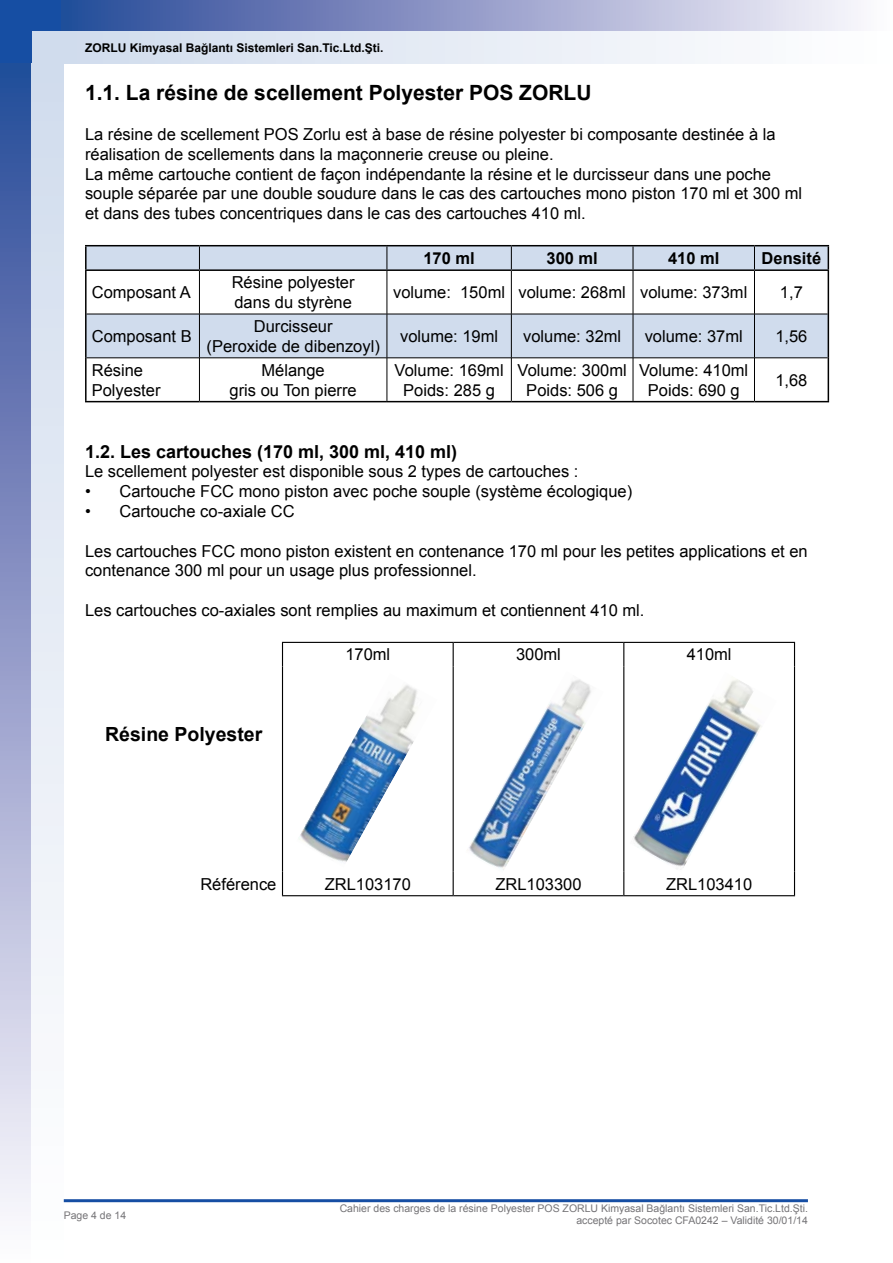
<style>
.page{position:relative;width:893px;height:1263px;background:#fff}
.page>*{position:absolute;margin:0;border:0;box-sizing:border-box;transform-origin:0 0}
.t1{font:700 21px "Arial";color:#000}
.t2{font:700 19.5px "Arial";color:#000}
.t3{font:700 18px "Arial";color:#000}
.t4{font:16.5px/19.8px "Arial";color:#000;text-align:center}
.t5{font:700 16.5px "Arial";color:#000}
.t6{font:700 12px "Arial";color:#000}
.t7{font:10.5px/12.6px "Arial";color:#757477;text-align:right}
</style>
<div class="page">
<div style="left:0;top:0;width:64px;height:65px;background:#164ea3"></div>
<div style="left:62px;top:0;width:831px;height:64px;background:linear-gradient(to right,#294797,#fff9fe)"></div>
<div style="left:0;top:64px;width:64px;height:1199px;background:linear-gradient(to bottom,#294797,#fffafe)"></div>
<div style="left:32px;top:64px;width:32px;height:1199px;background:linear-gradient(to bottom,#d0dced,#fff)"></div>
<hr style="left:64px;top:1199px;width:744px;height:3px;background:#164ea3">
<div style="left:32px;top:32px;width:32px;height:32px;background:#d0dced"></div>
<div style="left:64px;top:32px;width:829px;height:32px;background:linear-gradient(to right,#d0dced,#fff)"></div>
<hr style="left:892px;top:0;width:1px;height:64px;background:#fff">
<svg style="left:87px;top:246px;width:741px;height:112px;fill:#d0dced"></svg>
<hr style="left:85px;top:245px;width:114px;height:1px;background:#000">
<hr style="left:85px;top:246px;width:2px;height:23px;background:#000">
<hr style="left:199px;top:245px;width:188px;height:1px;background:#000">
<hr style="left:387px;top:245px;width:124px;height:1px;background:#000">
<hr style="left:511px;top:245px;width:122px;height:1px;background:#000">
<hr style="left:633px;top:245px;width:121px;height:1px;background:#000">
<hr style="left:754px;top:245px;width:75px;height:1px;background:#000">
<svg style="left:828px;top:246px;width:1px;height:23px"></svg>
<svg style="left:199px;top:246px;width:1px;height:23px"></svg>
<svg style="left:387px;top:246px;width:1px;height:23px"></svg>
<svg style="left:511px;top:246px;width:1px;height:23px"></svg>
<svg style="left:633px;top:246px;width:1px;height:23px"></svg>
<svg style="left:754px;top:246px;width:1px;height:23px"></svg>
<hr style="left:199px;top:271px;width:1px;height:43px;background:#000">
<hr style="left:387px;top:271px;width:1px;height:43px;background:#000">
<hr style="left:511px;top:271px;width:1px;height:43px;background:#000">
<hr style="left:633px;top:271px;width:1px;height:43px;background:#000">
<hr style="left:754px;top:271px;width:1px;height:43px;background:#000">
<hr style="left:87px;top:314px;width:112px;height:1px;background:#000">
<hr style="left:199px;top:314px;width:188px;height:1px;background:#000">
<hr style="left:199px;top:314px;width:1px;height:44px;background:#000">
<hr style="left:387px;top:314px;width:124px;height:1px;background:#000">
<hr style="left:387px;top:314px;width:1px;height:44px;background:#000">
<hr style="left:511px;top:314px;width:122px;height:1px;background:#000">
<hr style="left:511px;top:314px;width:1px;height:44px;background:#000">
<hr style="left:633px;top:314px;width:121px;height:1px;background:#000">
<hr style="left:633px;top:314px;width:1px;height:44px;background:#000">
<hr style="left:754px;top:314px;width:74px;height:1px;background:#000">
<hr style="left:754px;top:314px;width:1px;height:44px;background:#000">
<hr style="left:87px;top:358px;width:112px;height:1px;background:#000">
<hr style="left:199px;top:358px;width:188px;height:1px;background:#000">
<hr style="left:199px;top:358px;width:1px;height:43px;background:#000">
<hr style="left:387px;top:358px;width:124px;height:1px;background:#000">
<hr style="left:387px;top:358px;width:1px;height:43px;background:#000">
<hr style="left:511px;top:358px;width:122px;height:1px;background:#000">
<hr style="left:511px;top:358px;width:1px;height:43px;background:#000">
<hr style="left:633px;top:358px;width:121px;height:1px;background:#000">
<hr style="left:633px;top:358px;width:1px;height:43px;background:#000">
<hr style="left:754px;top:358px;width:74px;height:1px;background:#000">
<hr style="left:754px;top:358px;width:1px;height:43px;background:#000">
<hr style="left:85px;top:269px;width:114px;height:2px;background:#000">
<hr style="left:85px;top:271px;width:2px;height:43px;background:#000">
<hr style="left:199px;top:269px;width:188px;height:2px;background:#000">
<hr style="left:387px;top:269px;width:124px;height:2px;background:#000">
<hr style="left:511px;top:269px;width:122px;height:2px;background:#000">
<hr style="left:633px;top:269px;width:121px;height:2px;background:#000">
<hr style="left:754px;top:269px;width:75px;height:2px;background:#000">
<hr style="left:828px;top:271px;width:1px;height:43px;background:#000">
<hr style="left:85px;top:314px;width:2px;height:44px;background:#000">
<hr style="left:828px;top:314px;width:1px;height:44px;background:#000">
<hr style="left:85px;top:358px;width:2px;height:43px;background:#000">
<hr style="left:828px;top:358px;width:1px;height:43px;background:#000">
<hr style="left:85px;top:401px;width:114px;height:1px;background:#000">
<hr style="left:199px;top:401px;width:188px;height:1px;background:#000">
<hr style="left:387px;top:401px;width:124px;height:1px;background:#000">
<hr style="left:511px;top:401px;width:122px;height:1px;background:#000">
<hr style="left:633px;top:401px;width:121px;height:1px;background:#000">
<hr style="left:754px;top:401px;width:75px;height:1px;background:#000">
<hr style="left:282px;top:895px;width:171px;height:1px;background:#000">
<hr style="left:453px;top:895px;width:171px;height:1px;background:#000">
<hr style="left:624px;top:895px;width:171px;height:1px;background:#000">
<hr style="left:282px;top:642px;width:171px;height:1px;background:#000">
<svg style="left:282px;top:643px;width:1px;height:23px"></svg>
<hr style="left:453px;top:642px;width:171px;height:1px;background:#000">
<svg style="left:453px;top:643px;width:1px;height:23px"></svg>
<hr style="left:624px;top:642px;width:171px;height:1px;background:#000">
<svg style="left:623px;top:643px;width:1px;height:23px"></svg>
<svg style="left:794px;top:643px;width:1px;height:23px"></svg>
<hr style="left:282px;top:666px;width:1px;height:206px;background:#000">
<hr style="left:453px;top:666px;width:1px;height:206px;background:#000">
<hr style="left:623px;top:666px;width:1px;height:206px;background:#000">
<hr style="left:794px;top:666px;width:1px;height:206px;background:#000">
<svg style="left:282px;top:872px;width:1px;height:23px"></svg>
<svg style="left:453px;top:872px;width:1px;height:23px"></svg>
<svg style="left:623px;top:872px;width:1px;height:23px"></svg>
<svg style="left:794px;top:872px;width:1px;height:23px"></svg>
<img style="left:300px;top:685px;width:117px;height:177px">
<img style="left:469px;top:679px;width:122px;height:191px">
<img style="left:633px;top:679px;width:129px;height:189px">
<p class="t6" style="left:85px;top:40px;width:300px">ZORLU Kimyasal Bağlantı Sistemleri San.Tic.Ltd.Şti.</p>
<p class="t1" style="left:85px;top:79px;width:508px">1.1. La résine de scellement Polyester POS ZORLU</p>
<p class="t4" style="left:85px;top:124px;width:719px;text-align:left">La résine de scellement POS Zorlu est à base de résine polyester bi composante destinée à la réalisation de scellements dans la maçonnerie creuse ou pleine.<br>La même cartouche contient de façon indépendante la résine et le durcisseur dans une poche souple séparée par une double soudure dans le cas des cartouches mono piston 170 ml et 300 ml et dans des tubes concentriques dans le cas des cartouches 410 ml.</p>
<p class="t5" style="left:423px;top:247px;width:53px">170 ml</p>
<p class="t5" style="left:546px;top:247px;width:53px">300 ml</p>
<p class="t5" style="left:668px;top:247px;width:53px">410 ml</p>
<p class="t5" style="left:762px;top:247px;width:61px">Densité</p>
<p class="t4" style="left:92px;top:283px;width:101px">Composant A</p>
<p class="t4" style="left:232px;top:273px;width:124px;text-align:left">Résine polyester dans du styrène</p>
<p class="t4" style="left:393px;top:283px;width:356px">volume: 150ml volume: 268ml volume: 373ml</p>
<p class="t4" style="left:780px;top:283px;width:24px">1,7</p>
<p class="t4" style="left:92px;top:326px;width:101px">Composant B</p>
<p class="t4" style="left:206px;top:316px;width:175px">Durcisseur<br>(Peroxide de dibenzoyl)</p>
<p class="t4" style="left:400px;top:326px;width:100px">volume: 19ml</p>
<p class="t4" style="left:523px;top:326px;width:100px">volume: 32ml</p>
<p class="t4" style="left:645px;top:326px;width:100px">volume: 37ml</p>
<p class="t4" style="left:775px;top:326px;width:34px">1,56</p>
<p class="t4" style="left:92px;top:360px;width:70px;text-align:left">Résine<br>Polyester</p>
<p class="t4" style="left:230px;top:360px;width:129px">Mélange<br>gris ou Ton pierre</p>
<p class="t4" style="left:395px;top:360px;width:111px">Volume: 169ml<br>Poids: 285 g</p>
<p class="t4" style="left:518px;top:360px;width:111px">Volume: 300ml<br>Poids: 506 g</p>
<p class="t4" style="left:639px;top:360px;width:111px">Volume: 410ml<br>Poids: 690 g</p>
<p class="t4" style="left:775px;top:370px;width:34px">1,68</p>
<p class="t3" style="left:85px;top:439px;width:374px">1.2. Les cartouches (170 ml, 300 ml, 410 ml)</p>
<p class="t4" style="left:85px;top:462px;width:495px">Le scellement polyester est disponible sous 2 types de cartouches :</p>
<p class="t4" style="left:85px;top:482px;width:549px">• Cartouche FCC mono piston avec poche souple (système écologique)</p>
<p class="t4" style="left:85px;top:501px;width:211px">• Cartouche co-axiale CC</p>
<p class="t4" style="left:85px;top:541px;width:724px;text-align:left">Les cartouches FCC mono piston existent en contenance 170 ml pour les petites applications et en contenance 300 ml pour un usage plus professionnel.</p>
<p class="t4" style="left:85px;top:600px;width:561px">Les cartouches co-axiales sont remplies au maximum et contiennent 410 ml.</p>
<p class="t2" style="left:105px;top:721px;width:159px">Résine Polyester</p>
<p class="t4" style="left:345px;top:645px;width:46px">170ml</p>
<p class="t4" style="left:516px;top:645px;width:46px">300ml</p>
<p class="t4" style="left:687px;top:645px;width:46px">410ml</p>
<p class="t4" style="left:200px;top:874px;width:78px">Référence</p>
<p class="t4" style="left:325px;top:874px;width:88px">ZRL103170</p>
<p class="t4" style="left:495px;top:874px;width:88px">ZRL103300</p>
<p class="t4" style="left:666px;top:874px;width:88px">ZRL103410</p>
<p class="t7" style="left:64px;top:1209px;width:64px">Page 4 de 14</p>
<p class="t7" style="left:340px;top:1202px;width:470px">Cahier des charges de la résine Polyester POS ZORLU Kimyasal Bağlantı Sistemleri San.Tic.Ltd.Şti. accepté par Socotec CFA0242 – Validité 30/01/14</p>
</div>
